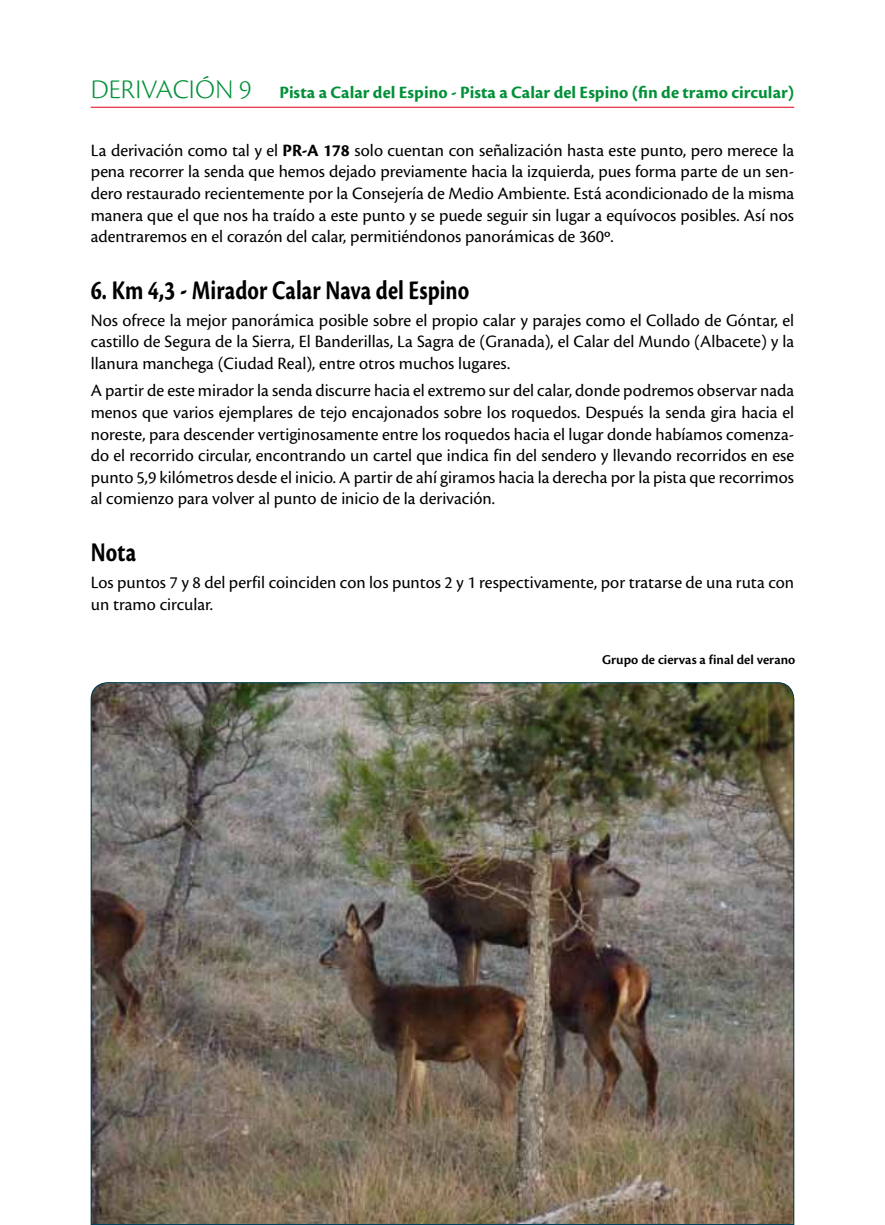
<style>
.page{position:relative;width:885px;height:1225px;background:#fff}
.page>*{position:absolute;margin:0;border:0;box-sizing:border-box;transform-origin:0 0}
.t1{font:700 28px "Cronos Pro";color:#000;scale:.8 1}
.t2{font:300 28px "Cronos Pro";color:#009037}
.t3{font:18px/21.6px "Cronos Pro";color:#000;text-align:justify}
.t4{font:700 18px "Cronos Pro";color:#009037}
.t5{font:600 14px "Cronos Pro";color:#000}
.s1{font-weight:300;font-size:28px}
.s2{font-weight:700}
</style>
<div class="page">
<hr style="left:91px;top:107px;width:703px;height:1px;background:#e2001a">
<img style="left:90px;top:682px;width:704px;height:543px">
<svg style="left:743px;top:1148px;width:9px;height:9px"></svg>
<h1 class="t2" style="left:91px;top:73px;width:15px">DERIVACIÓN</h1>
<p class="t4" style="left:239px;top:82px;width:556px"><span class="s1">9</span> Pista a Calar del Espino - Pista a Calar del Espino (fin de tramo circular)</p>
<p class="t3" style="left:91px;top:139px;width:704px">La derivación como tal y el <span class="s2">PR-A 178</span> solo cuentan con señalización hasta este punto, pero merece la pena recorrer la senda que hemos dejado previamente hacia la izquierda, pues forma parte de un sen&shy;dero restaurado recientemente por la Consejería de Medio Ambiente. Está acondicionado de la misma manera que el que nos ha traído a este punto y se puede seguir sin lugar a equívocos posibles. Así nos adentraremos en el corazón del calar, permitiéndonos panorámicas de 360º.</p>
<h1 class="t1" style="left:91px;top:274px;width:474px">6. Km 4,3 - Mirador Calar Nava del Espino</h1>
<p class="t3" style="left:91px;top:309px;width:705px">Nos ofrece la mejor panorámica posible sobre el propio calar y parajes como el Collado de Góntar, el castillo de Segura de la Sierra, El Banderillas, La Sagra de (Granada), el Calar del Mundo (Albacete) y la llanura manchega (Ciudad Real), entre otros muchos lugares.</p>
<p class="t3" style="left:91px;top:380px;width:705px">A partir de este mirador la senda discurre hacia el extremo sur del calar, donde podremos observar nada menos que varios ejemplares de tejo encajonados sobre los roquedos. Después la senda gira hacia el noreste, para descender vertiginosamente entre los roquedos hacia el lugar donde habíamos comenza&shy;do el recorrido circular, encontrando un cartel que indica fin del sendero y llevando recorridos en ese punto 5,9 kilómetros desde el inicio. A partir de ahí giramos hacia la derecha por la pista que recorrimos al comienzo para volver al punto de inicio de la derivación.</p>
<h1 class="t1" style="left:91px;top:536px;width:58px">Nota</h1>
<p class="t3" style="left:91px;top:571px;width:704px">Los puntos 7 y 8 del perfil coinciden con los puntos 2 y 1 respectivamente, por tratarse de una ruta con un tramo circular.</p>
<p class="t5" style="left:602px;top:651px;width:195px">Grupo de ciervas a final del verano</p>
</div>
